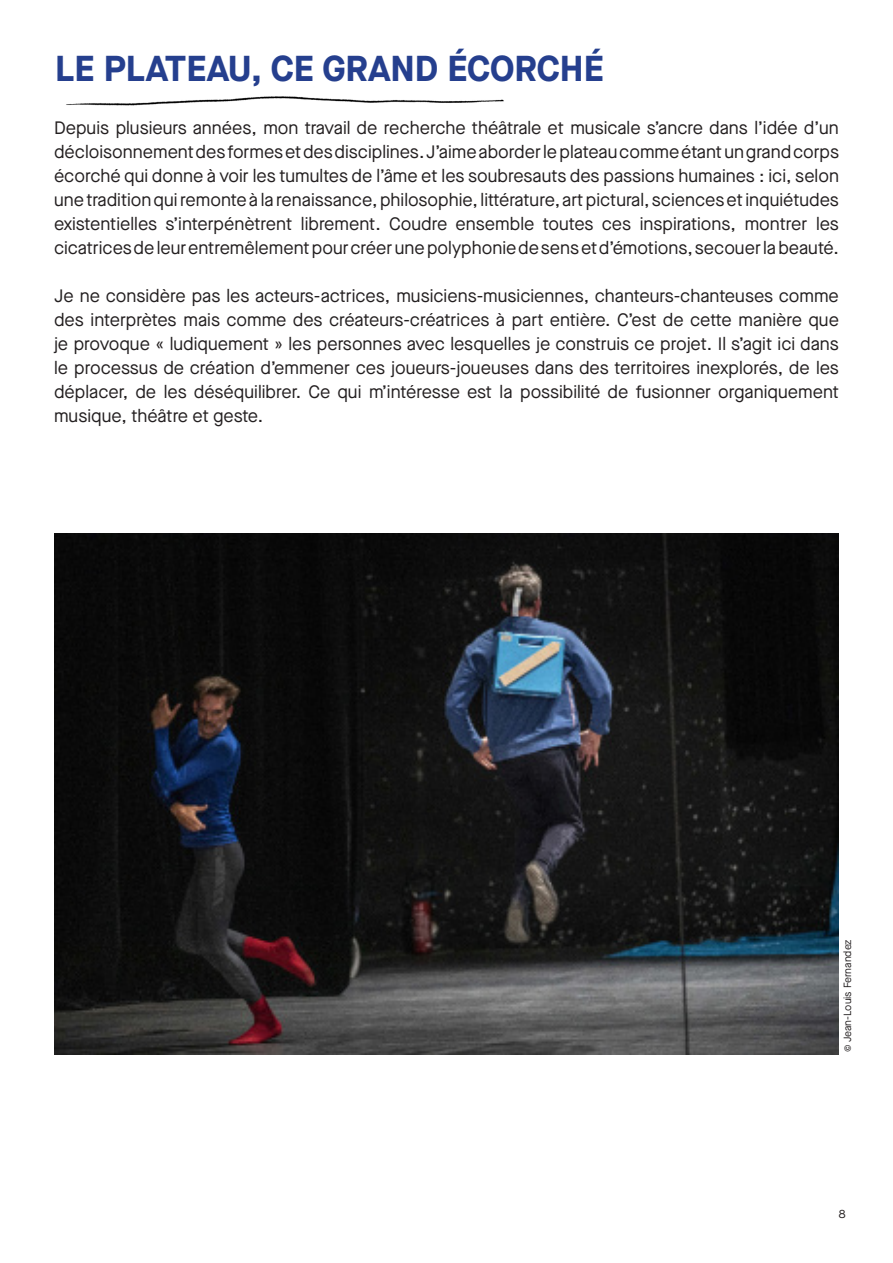
<style>
.page{position:relative;width:893px;height:1263px;background:#fff}
.page>*{position:absolute;margin:0;border:0;box-sizing:border-box;transform-origin:0 0}
.t1{font:700 36px "Maison Neue";color:#253f8e}
.t2{font:18px/24px "Maison Neue";color:#231f20;text-align:justify}
.t3{font:12px "Maison Neue";color:#231f20}
.t4{font:10.5px "Maison Neue";color:#231f20}
</style>
<div class="page">
<img style="left:66px;top:96px;width:438px;height:10px">
<img style="left:54px;top:533px;width:785px;height:522px">
<p class="t1" style="left:55px;top:43px;width:550px">LE PLATEAU, CE GRAND ÉCORCHÉ</p>
<p class="t2" style="left:54px;top:116px;width:786px">Depuis plusieurs années, mon travail de recherche théâtrale et musicale s’ancre dans l’idée d’un décloisonnement des formes et des disciplines. J’aime aborder le plateau comme étant un grand corps écorché qui donne à voir les tumultes de l’âme et les soubresauts des passions humaines : ici, selon une tradition qui remonte à la renaissance, philosophie, littérature, art pictural, sciences et inquiétudes existentielles s’interpénètrent librement. Coudre ensemble toutes ces inspirations, montrer les cicatrices de leur entremêlement pour créer une polyphonie de sens et d’émotions, secouer la beauté.</p>
<p class="t2" style="left:54px;top:284px;width:786px">Je ne considère pas les acteurs-actrices, musiciens-musiciennes, chanteurs-chanteuses comme des interprètes mais comme des créateurs-créatrices à part entière. C’est de cette manière que je provoque « ludiquement » les personnes avec lesquelles je construis ce projet. Il s’agit ici dans le processus de création d’emmener ces joueurs-joueuses dans des territoires inexplorés, de les déplacer, de les déséquilibrer. Ce qui m’intéresse est la possibilité de fusionner organiquement musique, théâtre et geste.</p>
<p class="t4" style="left:840px;top:1052px;width:114px;rotate:-90deg">© Jean-Louis Fernandez</p>
<p class="t3" style="left:839px;top:1206px;width:8px">8</p>
</div>
